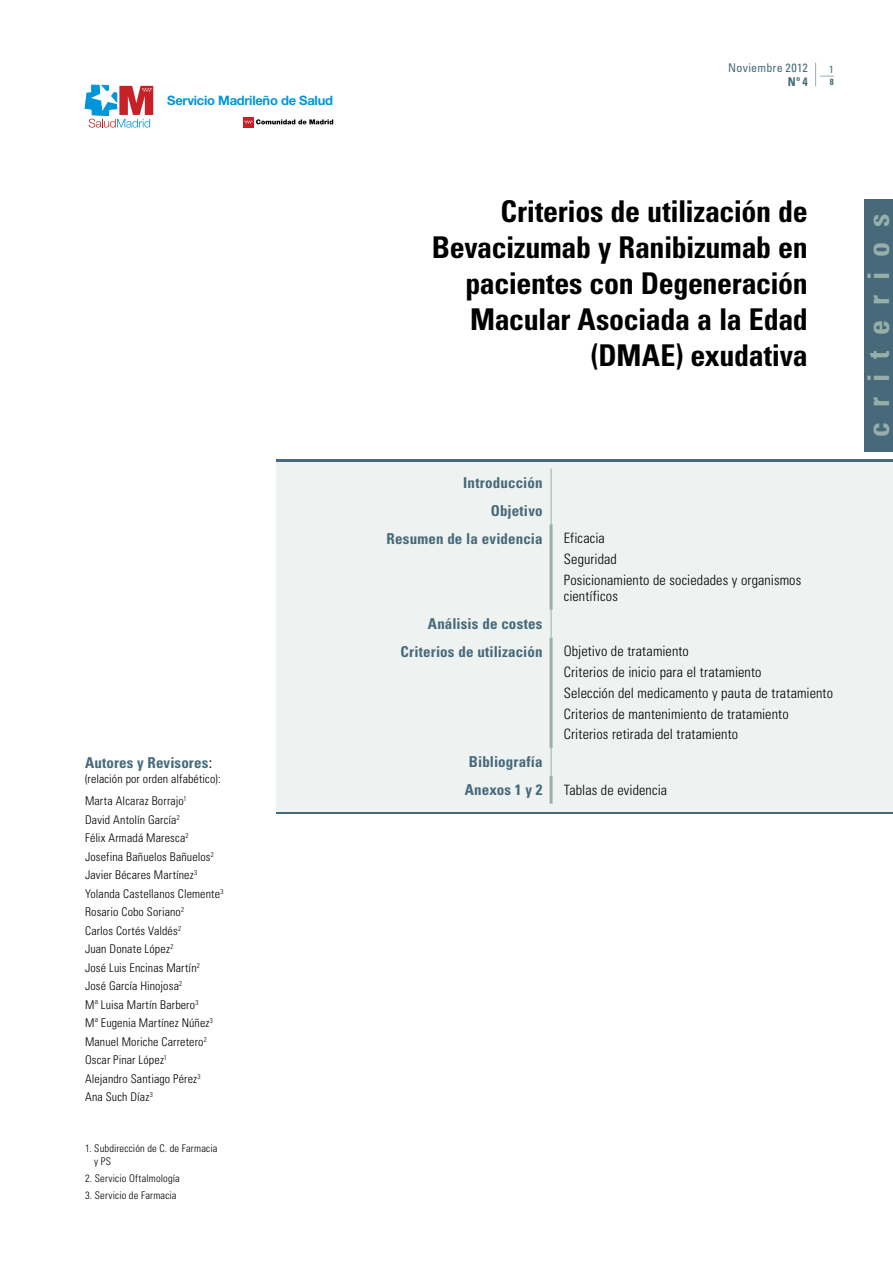
<style>
.page{position:relative;width:893px;height:1263px;background:#fff}
.page>*{position:absolute;margin:0;border:0;box-sizing:border-box;transform-origin:0 0}
.t1{font:700 condensed 30px/36px "Univers LT Std";letter-spacing:-.015em;color:#000;text-align:right}
.t2{font:700 condensed 30px "Univers LT Std";letter-spacing:.5em;color:#97afab}
.t3{font:700 condensed 15px/27.9px "Univers LT Std";letter-spacing:.01em;color:#476979;text-align:right}
.t4{font:300 condensed 14.25px/20.7px "Univers LT Std";letter-spacing:.01em;color:#000}
.t5{font:700 12.9px "Helvetica Neue";letter-spacing:-.02em;color:#0095da}
.t6{font:300 condensed 12px/18.5px "Univers LT Std";letter-spacing:.01em;color:#000}
.t7{font:condensed 12px "Univers LT Std";letter-spacing:.02em;color:#476979}
.t8{font:700 condensed 12px "Univers LT Std";color:#476979}
.t9{font:300 condensed 10.5px/12.8px "Univers LT Std";letter-spacing:.015em;color:#000}
.t10{font:condensed 10.5px "Univers LT Std";color:#476979}
.t11{font:700 condensed 9px "Univers LT Std";color:#476979}
.s1{font-family:"Frutiger LT Std";font-weight:300;color:#000}
</style>
<div class="page">
<svg style="left:815px;top:63px;width:19px;height:23px"></svg>
<div style="left:276px;top:459px;width:617px;height:353px;background:#eef3f2"></div>
<svg style="left:85px;top:85px;width:68px;height:43px"></svg>
<div style="left:243px;top:117px;width:11px;height:10px;background:#c72127"></div>
<svg style="left:244px;top:119px;width:89px;height:5px"></svg>
<div style="left:864px;top:200px;width:29px;height:252px;background:#476979"></div>
<hr style="left:276px;top:459px;width:617px;height:2px;background:#476979">
<hr style="left:276px;top:812px;width:617px;height:1px;background:#476979">
<svg style="left:551px;top:469px;width:1px;height:55px"></svg>
<svg style="left:551px;top:748px;width:1px;height:28px"></svg>
<hr style="left:550px;top:524px;width:3px;height:86px;background:#97afab">
<hr style="left:550px;top:776px;width:3px;height:28px;background:#97afab">
<svg style="left:551px;top:610px;width:1px;height:27px"></svg>
<hr style="left:550px;top:637px;width:3px;height:111px;background:#97afab">
<p class="t5" style="left:167px;top:92px;width:167px">Servicio Madrileño de Salud</p>
<p class="t3" style="left:85px;top:749px;width:129px">Autores y Revisores<span class="s1">:</span></p>
<p class="t6" style="left:85px;top:767px;width:137px;line-height:22.8px">(relación por orden alfabético):<br>Marta Alcaraz Borrajo<sup>1</sup></p>
<p class="t6" style="left:85px;top:810px;width:140px">David Antolín García<sup>2<br></sup>Félix Armadá Maresca<sup>2<br></sup>Josefina Bañuelos Bañuelos<sup>2<br></sup>Javier Bécares Martínez<sup>3<br></sup>Yolanda Castellanos Clemente<sup>3<br></sup>Rosario Cobo Soriano<sup>2<br></sup>Carlos Cortés Valdés<sup>2<br></sup>Juan Donate López<sup>2<br></sup>José Luis Encinas Martín<sup>2<br></sup>José García Hinojosa<sup>2<br></sup>Mª Luisa Martín Barbero<sup>3<br></sup>Mª Eugenia Martínez Núñez<sup>3<br></sup>Manuel Moriche Carretero<sup>2<br></sup>Oscar Pinar López<sup>1<br></sup>Alejandro Santiago Pérez<sup>3<br></sup>Ana Such Díaz<sup>3</sup></p>
<p class="t9" style="left:94px;top:1142px;width:125px;text-indent:-9px">1. Subdirección de C. de Farmacia y PS</p>
<p class="t9" style="left:85px;top:1172px;width:96px">2. Servicio Oftalmología</p>
<p class="t9" style="left:85px;top:1189px;width:93px">3. Servicio de Farmacia</p>
<p class="t7" style="left:728px;top:60px;width:81px">Noviembre 2012</p>
<p class="t8" style="left:788px;top:75px;width:22px">Nº 4</p>
<p class="t10" style="left:829px;top:63px;width:6px">1</p>
<p class="t11" style="left:830px;top:76px;width:5px">8</p>
<h1 class="t1" style="left:432px;top:193px;width:378px">Criterios de utilización de<br>Bevacizumab y Ranibizumab en pacientes con Degeneración<br>Macular Asociada a la Edad (DMAE) exudativa</h1>
<p class="t3" style="left:387px;top:469px;width:157px">Introducción<br>Objetivo<br>Resumen de la evidencia</p>
<p class="t3" style="left:401px;top:610px;width:143px">Análisis de costes<br>Criterios de utilización</p>
<p class="t3" style="left:465px;top:748px;width:79px;text-align:left">Bibliografía<br>Anexos 1 y 2</p>
<p class="t4" style="left:564px;top:528px;width:239px">Eficacia<br>Seguridad<br>Posicionamiento de sociedades y organismos</p>
<p class="t4" style="left:564px;top:586px;width:56px">científicos</p>
<p class="t4" style="left:564px;top:641px;width:271px">Objetivo de tratamiento<br>Criterios de inicio para el tratamiento<br>Selección del medicamento y pauta de tratamiento Criterios de mantenimiento de tratamiento Criterios retirada del tratamiento</p>
<p class="t4" style="left:564px;top:779px;width:105px">Tablas de evidencia</p>
<h1 class="t2" style="left:860px;top:437px;width:225px;rotate:-90deg">criterios</h1>
</div>
